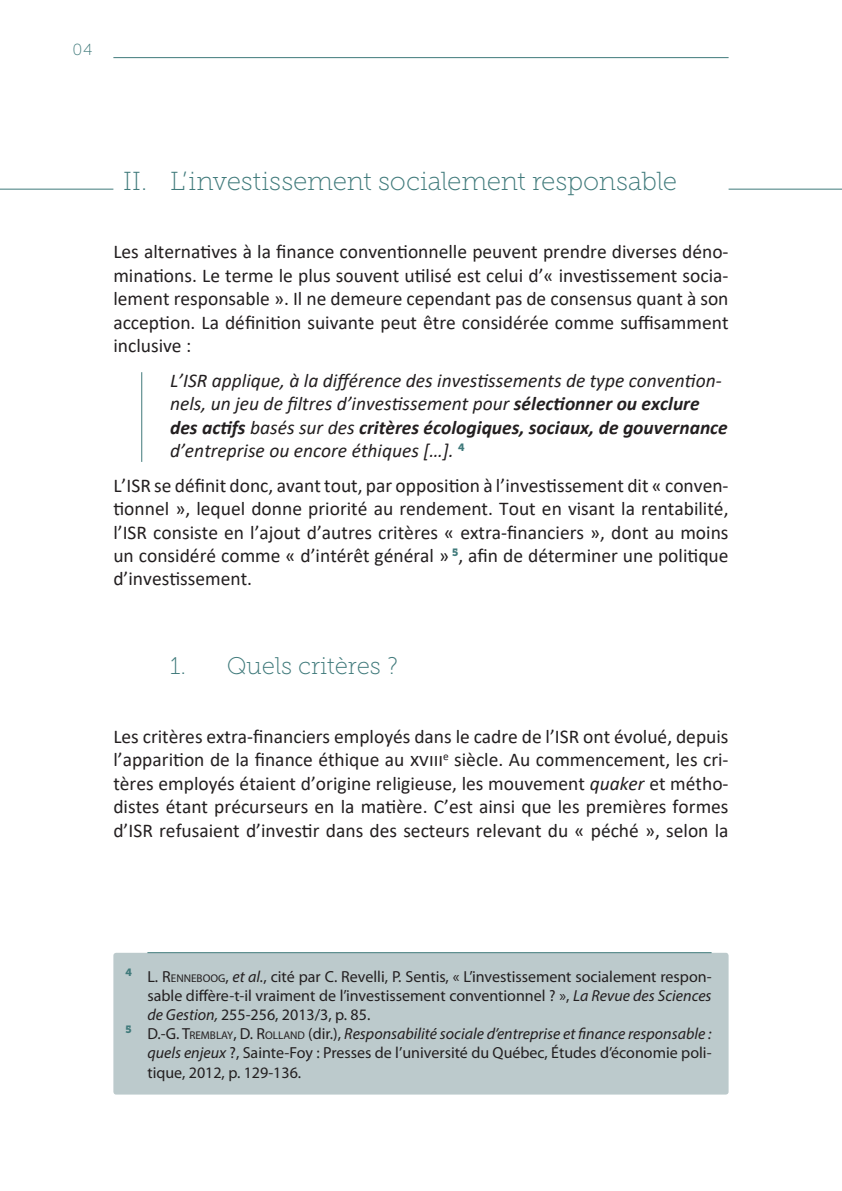
<style>
.page{position:relative;width:842px;height:1191px;background:#fff}
.page>*{position:absolute;margin:0;border:0;box-sizing:border-box;transform-origin:0 0}
.t1{font:26px "Museo Slab 100";letter-spacing:-.005em;color:#407a7b}
.t2{font:24px "Museo Slab 100";color:#407a7b}
.t3{font:19.6px/23.4px "Calibri";color:#231f20;text-align:justify}
.t4{font:italic 19.6px/23.4px "Calibri";color:#231f20}
.t5{font:16px "Myriad Pro";color:#231f20}
.t6{font:italic 16px "Myriad Pro";color:#231f20}
.t7{font:16px "Museo Sans 100";color:#407a7b}
.s1{font-weight:700}
.s2{font-style:italic}
.s3{font-size:11.2px}
.s4{font-style:inherit}
.s5{font-style:normal}
.s6{font-style:normal;font-size:11.2px}
</style>
<div class="page">
<hr style="left:113px;top:57px;width:616px;height:1px;background:#407a7b">
<div style="left:113px;top:952px;width:616px;height:142px;background:#bccacc;border-radius:3px"></div>
<hr style="left:0;top:189px;width:842px;height:1px;background:#407a7b">
<div style="left:113px;top:184px;width:616px;height:8px;background:#fff"></div>
<hr style="left:141px;top:372px;width:1px;height:90px;background:#407a7b">
<hr style="left:147px;top:952px;width:564px;height:1px;background:#407a7b">
<p class="t7" style="left:73px;top:41px;width:22px">04</p>
<h1 class="t1" style="left:123px;top:167px;width:555px">II. L’investissement socialement responsable</h1>
<p class="t3" style="left:113px;top:240px;width:617px">Les alternatives à la finance conventionnelle peuvent prendre diverses déno&shy;minations. Le terme le plus souvent utilisé est celui d’« investissement socia&shy;lement responsable ». Il ne demeure cependant pas de consensus quant à son acception. La définition suivante peut être considérée comme suffisamment inclusive :</p>
<p class="t4" style="left:170px;top:368px;width:559px">L’ISR applique, à la différence des investissements de type convention&shy;nels, un jeu de filtres d’investissement pour <span class="s1">sélectionner ou exclure des actifs</span> basés sur des <span class="s1">critères écologiques, sociaux, de gouvernance </span>d’entreprise ou encore éthiques […]. <sup>4</sup></p>
<p class="t3" style="left:113px;top:473px;width:617px">L’ISR se définit donc, avant tout, par opposition à l’investissement dit « conven&shy;tionnel », lequel donne priorité au rendement. Tout en visant la rentabilité, l’ISR consiste en l’ajout d’autres critères « extra-financiers », dont au moins un considéré comme « d’intérêt général » <sup>5</sup>, afin de déterminer une politique d’investissement.</p>
<p class="t2" style="left:170px;top:653px;width:230px">1. Quels critères ?</p>
<p class="t3" style="left:113px;top:724px;width:617px">Les critères extra-financiers employés dans le cadre de l’ISR ont évolué, depuis l’apparition de la finance éthique au xviii<sup>e</sup> siècle. Au commencement, les cri&shy;tères employés étaient d’origine religieuse, les mouvement <span class="s2">quaker</span> et métho&shy;distes étant précurseurs en la matière. C’est ainsi que les premières formes d’ISR refusaient d’investir dans des secteurs relevant du « péché », selon la</p>
<p class="t5" style="left:125px;top:966px;width:588px"><sup>4</sup> L. R<span class="s3">ENNEBOOG</span><span class="s4">,</span> <span class="s2">et al.</span>, cité par C. Revelli, P. Sentis, « L’investissement socialement respon-</p>
<p class="t5" style="left:147px;top:985px;width:566px">sable diffère-t-il vraiment de l’investissement conventionnel ? », <span class="s2">La Revue des Sciences</span></p>
<p class="t5" style="left:147px;top:1004px;width:224px"><span class="s2">de Gestion,</span> 255-256, 2013/3, p. 85.</p>
<p class="t6" style="left:125px;top:1024px;width:588px"><sup>5</sup> <span class="s5">D.-G. T</span><span class="s6">REMBLAY</span><span class="s5">, D. R</span><span class="s6">OLLAND</span> <span class="s5">(dir.),</span> Responsabilité sociale d’entreprise et finance responsable :</p>
<p class="t5" style="left:147px;top:1043px;width:566px"><span class="s2">quels enjeux</span> ?, Sainte-Foy : Presses de l’université du Québec, Études d’économie poli-</p>
<p class="t5" style="left:147px;top:1062px;width:155px">tique, 2012, p. 129-136.</p>
</div>
